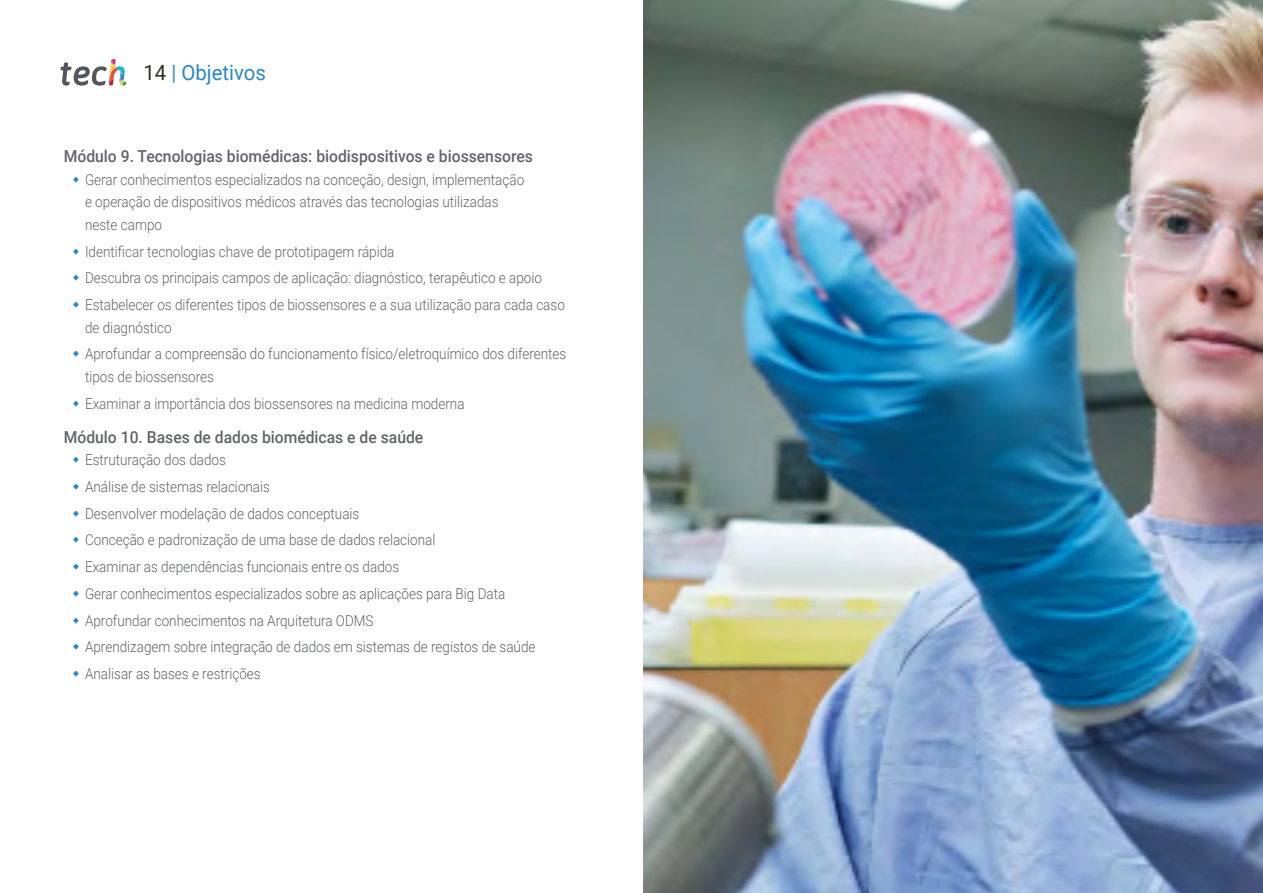
<style>
.page{position:relative;width:1263px;height:893px;background:#fff}
.page>*{position:absolute;margin:0;border:0;box-sizing:border-box;transform-origin:0 0}
.t1{font:21px "Roboto";color:#2988c9}
.t2{font:500 16.5px "Roboto";color:#61646a;scale:.95 1}
.t3{font:300 15px/26.7px "Roboto";color:#61646a;scale:.9 1}
.s1{color:#312e20}
</style>
<div class="page">
<svg style="left:61px;top:59px;width:65px;height:27px"></svg>
<img style="left:643px;top:0;width:620px;height:893px">
<h1 class="t1" style="left:144px;top:57px;width:124px"><span class="s1">14</span> | Objetivos</h1>
<p class="t2" style="left:64px;top:145px;width:495px">Módulo 9. Tecnologias biomédicas: biodispositivos e biossensores</p>
<p class="t3" style="left:85px;top:168px;width:489px;line-height:22.5px">Gerar conhecimentos especializados na conceção, design, implementação e operação de dispositivos médicos através das tecnologias utilizadas neste campo</p>
<p class="t3" style="left:85px;top:237px;width:535px">Identificar tecnologias chave de prototipagem rápida<br>Descubra os principais campos de aplicação: diagnóstico, terapêutico e apoio<br>Estabelecer os diferentes tipos de biossensores e a sua utilização para cada caso</p>
<p class="t3" style="left:85px;top:313px;width:536px">de diagnóstico<br>Aprofundar a compreensão do funcionamento físico/eletroquímico dos diferentes</p>
<p class="t3" style="left:85px;top:363px;width:423px">tipos de biossensores<br>Examinar a importância dos biossensores na medicina moderna</p>
<p class="t2" style="left:64px;top:425px;width:380px">Módulo 10. Bases de dados biomédicas e de saúde</p>
<p class="t3" style="left:85px;top:446px;width:502px">Estruturação dos dados<br>Análise de sistemas relacionais<br>Desenvolver modelação de dados conceptuais<br>Conceção e padronização de uma base de dados relacional<br>Examinar as dependências funcionais entre os dados<br>Gerar conhecimentos especializados sobre as aplicações para Big Data Aprofundar conhecimentos na Arquitetura ODMS<br>Aprendizagem sobre integração de dados em sistemas de registos de saúde Analisar as bases e restrições</p>
</div>
